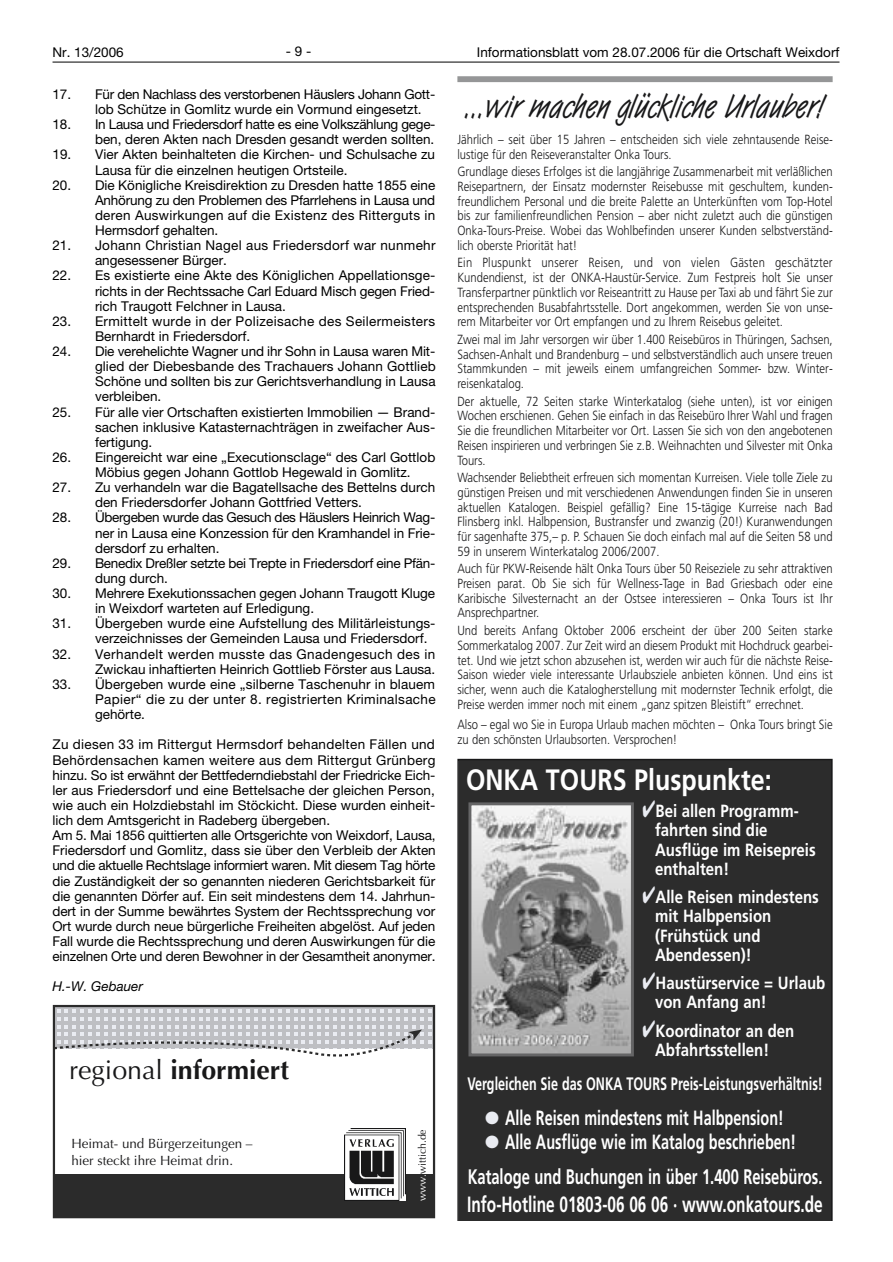
<style>
.page{position:relative;width:893px;height:1262px;background:#fff}
.page>*{position:absolute;margin:0;border:0;box-sizing:border-box;transform-origin:0 0}
.t1{font:33.75px "Van Dijk D";color:#181819;scale:.9 1}
.t2{font:700 29.4px "Frutiger";color:#fff;scale:.85 1}
.t3{font:700 26.85px "Optima";color:#181819}
.t4{font:700 22.05px "Frutiger";color:#fff;scale:.7 1}
.t5{font:700 21px "Frutiger";color:#fff;scale:.7 1}
.t6{font:700 20.55px "Frutiger";color:#fff;scale:.7 1}
.t7{font:700 18px "Frutiger";color:#fff;scale:.7 1}
.t8{font:700 17.7px/19px "Frutiger";color:#fff;scale:.85 1}
.t9{font:13.5px/15.1px "Helvetica Neue LT";color:#000}
.t10{font:13.5px/15.1px "Helvetica Neue LT";letter-spacing:-.02em;color:#000}
.t11{font:13.5px/15.1px "Helvetica Neue LT";letter-spacing:.025em;color:#000}
.t12{font:13.5px/15.1px "Helvetica Neue LT";letter-spacing:.02em;color:#000}
.t13{font:italic 13.5px "Helvetica Neue LT";color:#000}
.t14{font:13.35px/17.1px "Optima";color:#181819}
.t15{font:300 13.2px/14.7px "Frutiger";color:#181819;text-align:justify;scale:.85 1}
.t16{font:10.5px "Optima";color:#181819}
.s1{color:#eaecf2}
.s2{font-weight:400}
.s3{color:#fff}
</style>
<div class="page">
<hr style="left:52px;top:62px;width:787px;height:1px;background:#000">
<div style="left:54px;top:1174px;width:380px;height:43px;background:#2b2b2b"></div>
<img style="left:344px;top:1128px;width:61px;height:72px">
<div style="left:54px;top:1006px;width:380px;height:42px;background:#bebfc3"></div>
<div style="left:53px;top:1005px;width:382px;height:213px;border:2px solid #2b2b2b"></div>
<svg style="left:52px;top:1009px;width:379px;height:56px"></svg>
<div style="left:457px;top:759px;width:375px;height:461px;background:#2c2c2c"></div>
<img style="left:472px;top:806px;width:158px;height:246px">
<div style="left:468px;top:802px;width:166px;height:254px;border:3px solid #656566"></div>
<div style="left:457px;top:76px;width:375px;height:6px;background:#959697"></div>
<p class="t9" style="left:52px;top:46px;width:73px">Nr. 13/2006</p>
<p class="t9" style="left:286px;top:45px;width:27px">- 9 -</p>
<p class="t9" style="left:477px;top:46px;width:364px">Informationsblatt vom 28.07.2006 für die Ortschaft Weixdorf</p>
<p class="t10" style="left:95px;top:88px;width:342px;text-indent:-43px">17. Für den Nachlass des verstorbenen Häuslers Johann Gott&shy;lob Schütze in Gomlitz wurde ein Vormund eingesetzt.</p>
<p class="t10" style="left:52px;top:118px;width:384px;text-align:right">18. In Lausa und Friedersdorf hatte es eine Volkszählung gege&shy;ben, deren Akten nach Dresden gesandt werden sollten.</p>
<p class="t9" style="left:95px;top:148px;width:341px;text-indent:-43px">19. Vier Akten beinhalteten die Kirchen- und Schulsache zu<br>Lausa für die einzelnen heutigen Ortsteile.</p>
<p class="t9" style="left:95px;top:179px;width:342px;text-align:justify;text-indent:-43px">20. Die Königliche Kreisdirektion zu Dresden hatte 1855 eine Anhörung zu den Problemen des Pfarrlehens in Lausa und deren Auswirkungen auf die Existenz des Ritterguts in Hermsdorf gehalten.</p>
<p class="t12" style="left:95px;top:239px;width:342px;text-indent:-43px">21. Johann Christian Nagel aus Friedersdorf war nunmehr angesessener Bürger.</p>
<p class="t9" style="left:95px;top:269px;width:342px;text-align:justify;text-indent:-43px">22. Es existierte eine Akte des Königlichen Appellationsge&shy;richts in der Rechtssache Carl Eduard Misch gegen Fried&shy;rich Traugott Felchner in Lausa.</p>
<p class="t11" style="left:95px;top:315px;width:341px;text-indent:-43px">23. Ermittelt wurde in der Polizeisache des Seilermeisters<br>Bernhardt in Friedersdorf.</p>
<p class="t9" style="left:95px;top:345px;width:342px;text-align:justify;text-indent:-43px">24. Die verehelichte Wagner und ihr Sohn in Lausa waren Mit&shy;glied der Diebesbande des Trachauers Johann Gottlieb Schöne und sollten bis zur Gerichtsverhandlung in Lausa verbleiben.</p>
<p class="t9" style="left:95px;top:405px;width:342px;text-align:justify;text-indent:-43px">25. Für alle vier Ortschaften existierten Immobilien — Brand&shy;sachen inklusive Katasternachträgen in zweifacher Aus&shy;fertigung.</p>
<p class="t9" style="left:95px;top:451px;width:342px;text-indent:-43px">26. Eingereicht war eine „Executionsclage“ des Carl Gottlob<br>Möbius gegen Johann Gottlob Hegewald in Gomlitz.</p>
<p class="t9" style="left:95px;top:481px;width:342px;text-indent:-43px">27. Zu verhandeln war die Bagatellsache des Bettelns durch den Friedersdorfer Johann Gottfried Vetters.</p>
<p class="t9" style="left:95px;top:511px;width:342px;text-align:justify;text-indent:-43px">28. Übergeben wurde das Gesuch des Häuslers Heinrich Wag&shy;ner in Lausa eine Konzession für den Kramhandel in Frie&shy;dersdorf zu erhalten.</p>
<p class="t10" style="left:95px;top:557px;width:342px;text-indent:-43px">29. Benedix Dreßler setzte bei Trepte in Friedersdorf eine Pfän&shy;dung durch.</p>
<p class="t9" style="left:95px;top:587px;width:342px;text-indent:-43px">30. Mehrere Exekutionssachen gegen Johann Traugott Kluge in Weixdorf warteten auf Erledigung.</p>
<p class="t9" style="left:95px;top:617px;width:342px;text-indent:-43px">31. Übergeben wurde eine Aufstellung des Militärleistungs&shy;verzeichnisses der Gemeinden Lausa und Friedersdorf.</p>
<p class="t9" style="left:52px;top:647px;width:384px;text-align:right">32. Verhandelt werden musste das Gnadengesuch des in<br>Zwickau inhaftierten Heinrich Gottlieb Förster aus Lausa.</p>
<p class="t9" style="left:95px;top:678px;width:342px;text-align:justify;text-indent:-43px">33. Übergeben wurde eine „silberne Taschenuhr in blauem Papier“ die zu der unter 8. registrierten Kriminalsache gehörte.</p>
<p class="t9" style="left:52px;top:738px;width:385px">Zu diesen 33 im Rittergut Hermsdorf behandelten Fällen und Behördensachen kamen weitere aus dem Rittergut Grünberg hinzu. So ist erwähnt der Bettfederndiebstahl der Friedricke Eich&shy;ler aus Friedersdorf und eine Bettelsache der gleichen Person, wie auch ein Holzdiebstahl im Stöckicht. Diese wurden einheit&shy;lich dem Amtsgericht in Radeberg übergeben.<br>Am 5. Mai 1856 quittierten alle Ortsgerichte von Weixdorf, Lausa, Friedersdorf und Gomlitz, dass sie über den Verbleib der Akten und die aktuelle Rechtslage informiert waren. Mit diesem Tag hörte die Zuständigkeit der so genannten niederen Gerichtsbarkeit für die genannten Dörfer auf. Ein seit mindestens dem 14. Jahrhun&shy;dert in der Summe bewährtes System der Rechtssprechung vor Ort wurde durch neue bürgerliche Freiheiten abgelöst. Auf jeden Fall wurde die Rechtssprechung und deren Auswirkungen für die einzelnen Orte und deren Bewohner in der Gesamtheit anonymer.</p>
<p class="t13" style="left:52px;top:981px;width:92px">H.-W. Gebauer</p>
<h1 class="t1" style="left:465px;top:86px;width:400px">...wir machen glückliche Urlauber!</h1>
<p class="t15" style="left:457px;top:133px;width:443px">Jährlich – seit über 15 Jahren – entscheiden sich viele zehntausende Reise&shy;lustige für den Reiseveranstalter Onka Tours.</p>
<p class="t15" style="left:457px;top:165px;width:443px">Grundlage dieses Erfolges ist die langjährige Zusammenarbeit mit verläßlichen Reisepartnern, der Einsatz modernster Reisebusse mit geschultem, kunden&shy;freundlichem Personal und die breite Palette an Unterkünften vom Top-Hotel bis zur familienfreundlichen Pension – aber nicht zuletzt auch die günstigen Onka-Tours-Preise. Wobei das Wohlbefinden unserer Kunden selbstverständ&shy;lich oberste Priorität hat!</p>
<p class="t15" style="left:457px;top:256px;width:443px">Ein Pluspunkt unserer Reisen, und von vielen Gästen geschätzter Kundendienst, ist der ONKA-Haustür-Service. Zum Festpreis holt Sie unser Transferpartner pünktlich vor Reiseantritt zu Hause per Taxi ab und fährt Sie zur entsprechenden Busabfahrtsstelle. Dort angekommen, werden Sie von unse&shy;rem Mitarbeiter vor Ort empfangen und zu Ihrem Reisebus geleitet.</p>
<p class="t15" style="left:457px;top:333px;width:443px">Zwei mal im Jahr versorgen wir über 1.400 Reisebüros in Thüringen, Sachsen, Sachsen-Anhalt und Brandenburg – und selbstverständlich auch unsere treuen Stammkunden – mit jeweils einem umfangreichen Sommer- bzw. Winter&shy;reisenkatalog.</p>
<p class="t15" style="left:457px;top:395px;width:443px">Der aktuelle, 72 Seiten starke Winterkatalog (siehe unten), ist vor einigen Wochen erschienen. Gehen Sie einfach in das Reisebüro Ihrer Wahl und fragen Sie die freundlichen Mitarbeiter vor Ort. Lassen Sie sich von den angebotenen Reisen inspirieren und verbringen Sie z.B. Weihnachten und Silvester mit Onka Tours.</p>
<p class="t15" style="left:457px;top:471px;width:443px">Wachsender Beliebtheit erfreuen sich momentan Kurreisen. Viele tolle Ziele zu günstigen Preisen und mit verschiedenen Anwendungen finden Sie in unseren aktuellen Katalogen. Beispiel gefällig? Eine 15-tägige Kurreise nach Bad Flinsberg inkl. Halbpension, Bustransfer und zwanzig (20!) Kuranwendungen für sagenhafte 375,– p. P. Schauen Sie doch einfach mal auf die Seiten 58 und 59 in unserem Winterkatalog 2006/2007.</p>
<p class="t15" style="left:457px;top:562px;width:443px">Auch für PKW-Reisende hält Onka Tours über 50 Reiseziele zu sehr attraktiven Preisen parat. Ob Sie sich für Wellness-Tage in Bad Griesbach oder eine Karibische Silvesternacht an der Ostsee interessieren – Onka Tours ist Ihr Ansprechpartner.</p>
<p class="t15" style="left:457px;top:624px;width:443px">Und bereits Anfang Oktober 2006 erscheint der über 200 Seiten starke Sommerkatalog 2007. Zur Zeit wird an diesem Produkt mit Hochdruck gearbei&shy;tet. Und wie jetzt schon abzusehen ist, werden wir auch für die nächste Reise-Saison wieder viele interessante Urlaubsziele anbieten können. Und eins ist sicher, wenn auch die Katalogherstellung mit modernster Technik erfolgt, die Preise werden immer noch mit einem „ganz spitzen Bleistift“ errechnet.</p>
<p class="t15" style="left:457px;top:718px;width:443px">Also – egal wo Sie in Europa Urlaub machen möchten – Onka Tours bringt Sie zu den schönsten Urlaubsorten. Versprochen!</p>
<h2 class="t2" style="left:466px;top:768px;width:361px">ONKA TOURS Pluspunkte:</h2>
<h3 class="t8" style="left:655px;top:803px;width:190px;text-indent:-13px"><span class="s1">✔</span>Bei allen Programm&shy;fahrten sind die<br>Ausflüge im Reisepreis enthalten!</h3>
<h3 class="t8" style="left:655px;top:889px;width:194px;text-indent:-13px"><span class="s1">✔</span>Alle Reisen mindestens mit Halbpension (Frühstück und<br>Abendessen)!</h3>
<h3 class="t8" style="left:655px;top:975px;width:202px;text-indent:-13px"><span class="s1">✔</span>Haustürservice = Urlaub von Anfang an!</h3>
<h3 class="t8" style="left:655px;top:1022px;width:165px;text-indent:-13px"><span class="s1">✔</span>Koordinator an den<br>Abfahrtsstellen!</h3>
<h3 class="t3" style="left:69px;top:1058px;width:221px"><span class="s2">regional</span> informiert</h3>
<h3 class="t7" style="left:467px;top:1076px;width:509px">Vergleichen Sie das ONKA TOURS Preis-Leistungsverhältnis!</h3>
<h3 class="t6" style="left:485px;top:1109px;width:428px"><span class="s1">●</span> Alle Reisen mindestens mit Halbpension!</h3>
<h3 class="t6" style="left:485px;top:1133px;width:446px"><span class="s1">●</span> Alle Ausflüge wie im Katalog beschrieben!</h3>
<h3 class="t5" style="left:467px;top:1168px;width:508px">Kataloge und Buchungen in über 1.400 Reisebüros.</h3>
<h3 class="t4" style="left:467px;top:1195px;width:509px">Info-Hotline 01803-06 06 06 · www.onkatours.de</h3>
<p class="t16" style="left:418px;top:1201px;width:73px;rotate:-90deg"><span class="s3">www.</span>wittich.de</p>
<p class="t14" style="left:71px;top:1136px;width:183px">Heimat- und Bürgerzeitungen – hier steckt ihre Heimat drin.</p>
</div>
